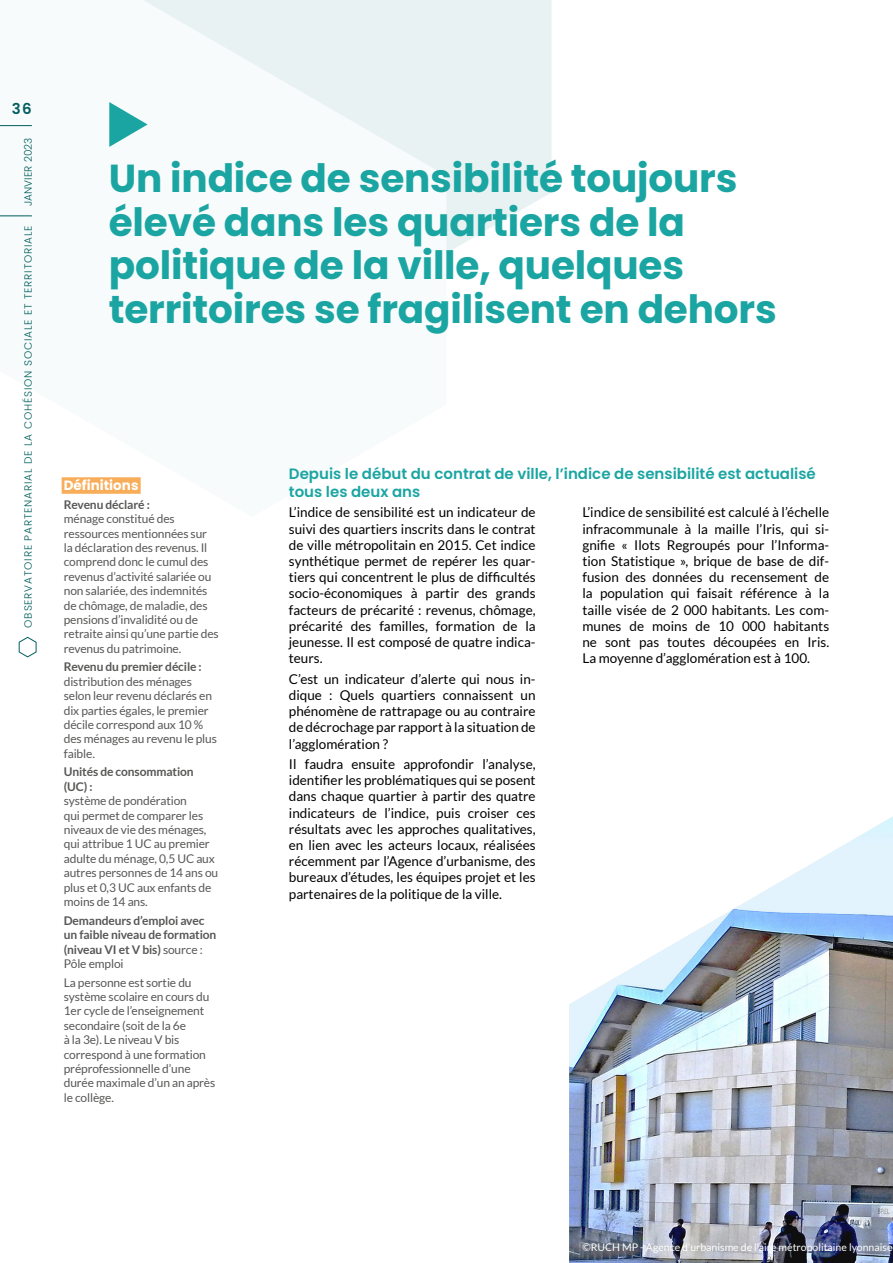
<style>
.page{position:relative;width:893px;height:1263px;background:#fff}
.page>*{position:absolute;margin:0;border:0;box-sizing:border-box;transform-origin:0 0}
.t1{font:700 39px/43.5px "Poppins";letter-spacing:-.005em;color:#1ba5a2}
.t2{font:600 15px/18px "Poppins";color:#1ba5a2}
.t3{font:600 15px "Poppins";color:#015e5e}
.t4{font:13.5px/16.2px "Lato";color:#000;text-align:justify}
.t5{font:700 13.5px "Poppins";color:#fff}
.t6{font:12px/14.4px "Lato";letter-spacing:-.01em;color:#575756}
.t7{font:700 12px/14.4px "Lato";letter-spacing:-.01em;color:#575756}
.t8{font:10.5px "Lato";color:#fff}
.t9{font:300 10.5px "Poppins";letter-spacing:.08em;color:#015e5e}
.t10{font:300 10.5px "Poppins";letter-spacing:.01em;color:#015e5e}
.s1{font-weight:400}
</style>
<div class="page">
<svg style="left:446px;top:0;width:106px;height:253px;background:#eaf3f3"></svg>
<svg style="left:0;top:0;width:446px;height:494px"></svg>
<svg style="left:109px;top:102px;width:39px;height:45px"></svg>
<div style="left:62px;top:477px;width:79px;height:17px;background:#f8ad5a"></div>
<img style="left:569px;top:816px;width:324px;height:447px">
<svg style="left:18px;top:637px;width:19px;height:20px"></svg>
<hr style="left:0;top:216px;width:32px;height:1px;background:#015e5e">
<hr style="left:0;top:125px;width:32px;height:1px;background:#015e5e">
<p class="t3" style="left:12px;top:100px;width:22px">36</p>
<p class="t10" style="left:22px;top:206px;width:70px;rotate:-90deg">JANVIER 2023</p>
<p class="t9" style="left:22px;top:628px;width:404px;rotate:-90deg">OBSERVATOIRE PARTENARIAL DE LA COHÉSION SOCIALE ET TERRITORIALE</p>
<h1 class="t1" style="left:109px;top:157px;width:669px">Un indice de sensibilité toujours élevé dans les quartiers de la politique de la ville, quelques territoires se fragilisent en dehors</h1>
<p class="t5" style="left:64px;top:477px;width:76px">Définitions</p>
<p class="t7" style="left:64px;top:497px;width:88px">Revenu déclaré :</p>
<p class="t6" style="left:64px;top:511px;width:156px">ménage constitué des ressources mentionnées sur la déclaration des revenus. Il comprend donc le cumul des revenus d’activité salariée ou non salariée, des indemnités de chômage, de maladie, des pensions d’invalidité ou de retraite ainsi qu’une partie des revenus du patrimoine.</p>
<p class="t7" style="left:64px;top:660px;width:140px">Revenu du premier décile :</p>
<p class="t6" style="left:64px;top:674px;width:155px">distribution des ménages selon leur revenu déclarés en dix parties égales, le premier décile correspond aux 10 % des ménages au revenu le plus faible.</p>
<p class="t7" style="left:64px;top:765px;width:131px">Unités de consommation (UC) :</p>
<p class="t6" style="left:64px;top:794px;width:156px">système de pondération<br>qui permet de comparer les niveaux de vie des ménages, qui attribue 1 UC au premier adulte du ménage, 0,5 UC aux autres personnes de 14 ans ou plus et 0,3 UC aux enfants de moins de 14 ans.</p>
<p class="t7" style="left:64px;top:913px;width:154px">Demandeurs d’emploi avec un faible niveau de formation (niveau VI et V bis) <span class="s1">source :<br>Pôle emploi</span></p>
<p class="t6" style="left:64px;top:975px;width:153px">La personne est sortie du système scolaire en cours du<br>1er cycle de l’enseignement secondaire (soit de la 6e<br>à la 3e). Le niveau V bis correspond à une formation préprofessionnelle d’une durée maximale d’un an après le collège.</p>
<p class="t2" style="left:289px;top:465px;width:528px">Depuis le début du contrat de ville, l’indice de sensibilité est actualisé tous les deux ans</p>
<p class="t4" style="left:289px;top:504px;width:248px">L’indice de sensibilité est un indicateur de suivi des quartiers inscrits dans le contrat de ville métropolitain en 2015. Cet indice synthétique permet de repérer les quar&shy;tiers qui concentrent le plus de difficultés socio-économiques à partir des grands facteurs de précarité : revenus, chômage, précarité des familles, formation de la jeunesse. Il est composé de quatre indica&shy;teurs.</p>
<p class="t4" style="left:289px;top:671px;width:248px">C’est un indicateur d’alerte qui nous in&shy;dique : Quels quartiers connaissent un phénomène de rattrapage ou au contraire de décrochage par rapport à la situation de l’agglomération ?</p>
<p class="t4" style="left:289px;top:756px;width:248px">Il faudra ensuite approfondir l’analyse, identifier les problématiques qui se posent dans chaque quartier à partir des quatre indicateurs de l’indice, puis croiser ces résultats avec les approches qualitatives, en lien avec les acteurs locaux, réalisées récemment par l’Agence d’urbanisme, des bureaux d’études, les équipes projet et les partenaires de la politique de la ville.</p>
<p class="t4" style="left:582px;top:504px;width:248px">L’indice de sensibilité est calculé à l’échelle infracommunale à la maille l’Iris, qui si&shy;gnifie « Ilots Regroupés pour l’Informa&shy;tion Statistique », brique de base de dif&shy;fusion des données du recensement de la population qui faisait référence à la taille visée de 2 000 habitants. Les com&shy;munes de moins de 10 000 habitants ne sont pas toutes découpées en Iris.<br>La moyenne d’agglomération est à 100.</p>
<p class="t8" style="left:582px;top:1241px;width:312px">©RUCH MP - Agence d’urbanisme de l’aire métropolitaine lyonnaise</p>
</div>
